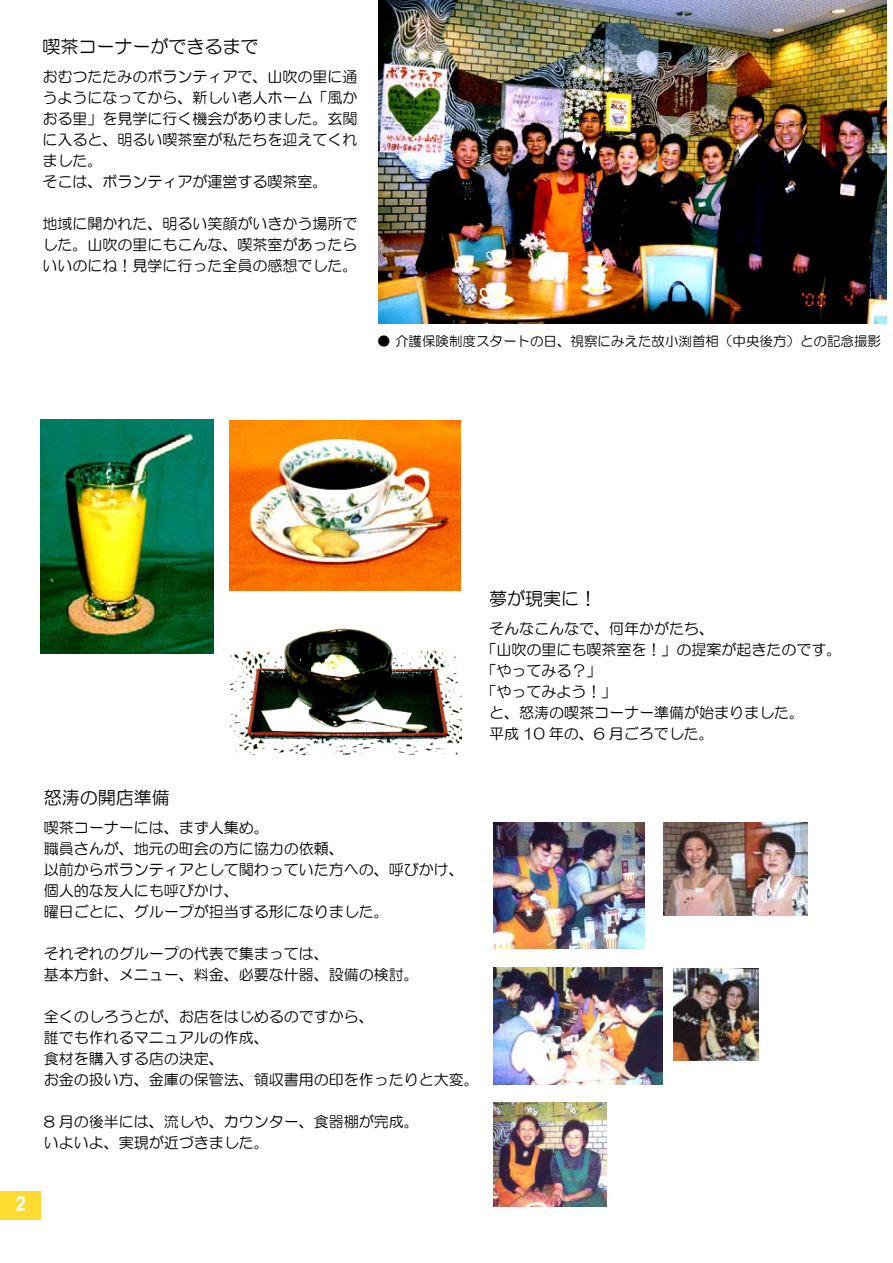
<style>
.page{position:relative;width:893px;height:1263px;background:#fff}
.page>*{position:absolute;margin:0;border:0;box-sizing:border-box;transform-origin:0 0}
.t1{font:18px "HG Maru Gothic MPRO";color:#000}
.t2{font:18px "HGP Soei Kakugothic UB";color:#fff}
.t3{font:15px/21px "HG Maru Gothic MPRO";color:#000}
.t4{font:13.5px "HG Maru Gothic MPRO";color:#000}
</style>
<div class="page">
<img style="left:493px;top:823px;width:151px;height:126px">
<img style="left:493px;top:967px;width:169px;height:117px">
<img style="left:493px;top:1103px;width:113px;height:103px">
<img style="left:378px;top:0;width:508px;height:324px">
<img style="left:663px;top:822px;width:145px;height:94px">
<img style="left:41px;top:420px;width:173px;height:233px">
<img style="left:231px;top:628px;width:230px;height:127px">
<img style="left:229px;top:420px;width:232px;height:170px">
<img style="left:674px;top:968px;width:84px;height:93px">
<div style="left:0;top:1191px;width:41px;height:28px;background:#fddb30"></div>
<p class="t1" style="left:43px;top:37px;width:218px">喫茶コーナーができるまで</p>
<p class="t3" style="left:43px;top:66px;width:317px">おむつたたみのボランティアで、山吹の里に通うようになってから、新しい老人ホーム「風かおる里」を見学に行く機会がありました。玄関に入ると、明るい喫茶室が私たちを迎えてくれました。<br>そこは、ボランティアが運営する喫茶室。</p>
<p class="t3" style="left:43px;top:213px;width:317px;text-align:justify">地域に開かれた、明るい笑顔がいきかう場所でした。山吹の里にもこんな、喫茶室があったらいいのにね！見学に行った全員の感想でした。</p>
<p class="t4" style="left:377px;top:334px;width:505px">● 介護保険制度スタートの日、視察にみえた故小渕首相（中央後方）との記念撮影</p>
<p class="t1" style="left:44px;top:788px;width:127px">怒涛の開店準備</p>
<p class="t3" style="left:44px;top:817px;width:421px">喫茶コーナーには、まず人集め。<br>職員さんが、地元の町会の方に協力の依頼、<br>以前からボランティアとして関わっていた方への、呼びかけ、個人的な友人にも呼びかけ、<br>曜日ごとに、グループが担当する形になりました。</p>
<p class="t3" style="left:44px;top:943px;width:376px">それぞれのグループの代表で集まっては、<br>基本方針、メニュー、料金、必要な什器、設備の検討。</p>
<p class="t3" style="left:44px;top:1006px;width:436px">全くのしろうとが、お店をはじめるのですから、<br>誰でも作れるマニュアルの作成、<br>食材を購入する店の決定、<br>お金の扱い方、金庫の保管法、領収書用の印を作ったりと大変。</p>
<p class="t3" style="left:44px;top:1111px;width:376px">8 月の後半には、流しや、カウンター、食器棚が完成。いよいよ、実現が近づきました。</p>
<p class="t2" style="left:15px;top:1195px;width:13px">2</p>
<p class="t1" style="left:489px;top:589px;width:109px">夢が現実に！</p>
<p class="t3" style="left:489px;top:618px;width:226px">そんなこんなで、何年かがたち、</p>
<p class="t3" style="left:481px;top:639px;width:361px">「山吹の里にも喫茶室を！」の提案が起きたのです。</p>
<p class="t3" style="left:481px;top:660px;width:121px">「やってみる？」</p>
<p class="t3" style="left:481px;top:681px;width:136px">「やってみよう！」</p>
<p class="t3" style="left:489px;top:702px;width:316px">と、怒涛の喫茶コーナー準備が始まりました。</p>
<p class="t3" style="left:489px;top:723px;width:226px">平成 10 年の、6 月ごろでした。</p>
</div>
